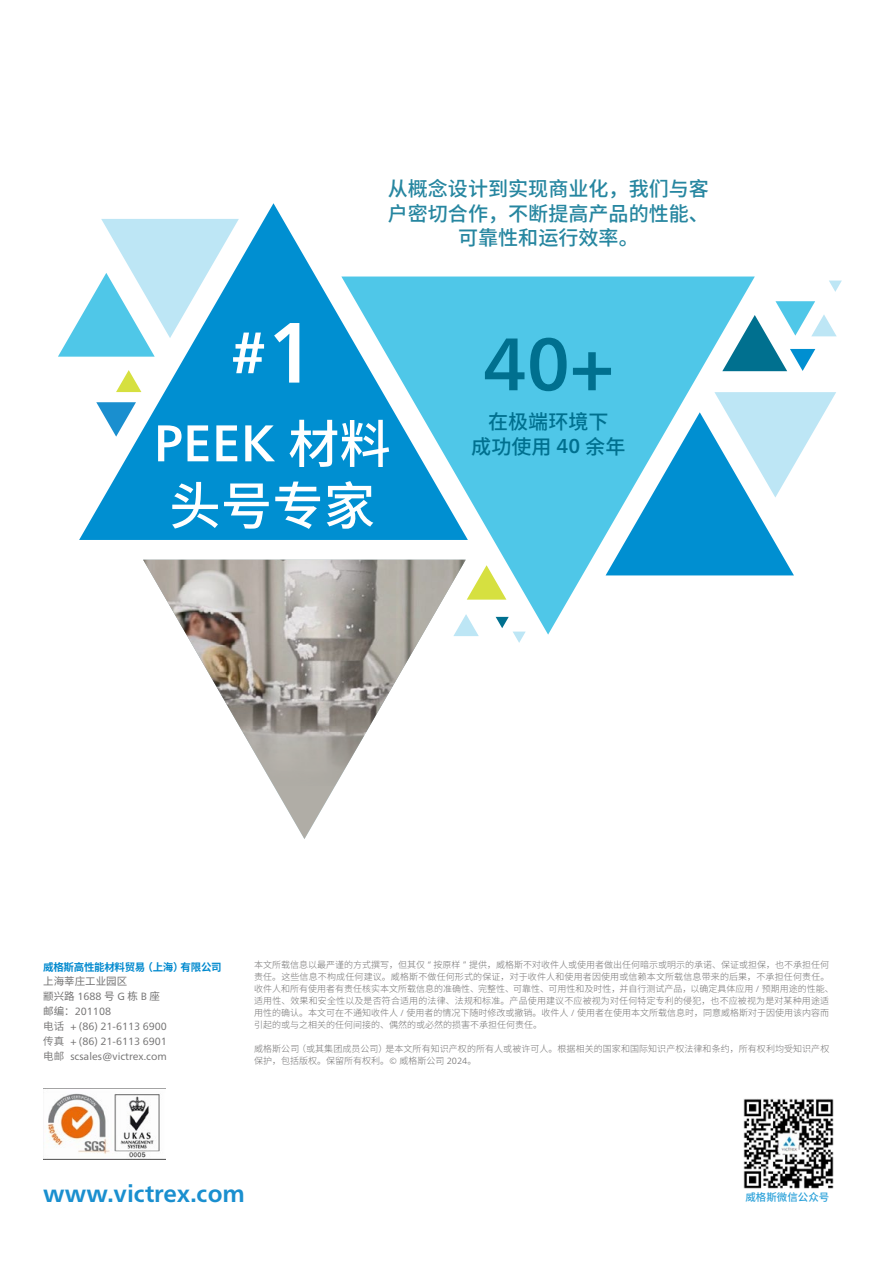
<style>
.page{position:relative;width:893px;height:1263px;background:#fff}
.page>*{position:absolute;margin:0;border:0;box-sizing:border-box;transform-origin:0 0}
.t1{font:500 74.1px "Frutiger Neue LTW1 G";color:#00708f}
.t2{font:500 58.5px "Frutiger Neue LTW1 G";color:#fff}
.t3{font:500 51.45px "Frutiger Neue LTW1 G";color:#fff}
.t4{font:500 51.45px "Source Han Sans CN";color:#fff}
.t5{font:700 24px "Frutiger Neue LTW1 G";color:#1a8fcf}
.t6{font:500 20.1px/24.2px "Source Han Sans CN";color:#2686a0;text-align:center}
.t7{font:500 20.1px/24.2px "Source Han Sans CN";color:#00708f;text-align:center}
.t8{font:10.5px/15px "Frutiger Neue LTW1 G";color:#727171}
.t9{font:10.5px/15px "Source Han Sans CN";color:#727171}
.t10{font:700 10.5px "Source Han Sans CN";letter-spacing:-.03em;color:#0089ce}
.t11{font:500 10.5px "Source Han Sans CN";color:#2ba1d9}
.t12{font:300 9px/12px "Source Han Sans CN";color:#727171}
.s1{font-size:85.35px}
.s2{font-family:"Source Han Sans CN"}
.s3{font-family:"Frutiger Neue LTW1 G"}
</style>
<div class="page">
<svg style="left:79px;top:203px;width:262px;height:337px;fill:#008fd1"></svg>
<svg style="left:341px;top:276px;width:414px;height:359px;fill:#4fc7e8"></svg>
<svg style="left:606px;top:392px;width:230px;height:183px"></svg>
<svg style="left:96px;top:402px;width:40px;height:35px"></svg>
<svg style="left:467px;top:565px;width:39px;height:35px"></svg>
<svg style="left:466px;top:614px;width:13px;height:22px"></svg>
<svg style="left:722px;top:301px;width:115px;height:70px"></svg>
<svg style="left:116px;top:370px;width:25px;height:22px"></svg>
<svg style="left:829px;top:281px;width:13px;height:11px"></svg>
<svg style="left:496px;top:617px;width:30px;height:26px"></svg>
<svg style="left:58px;top:219px;width:181px;height:138px"></svg>
<img style="left:43px;top:1092px;width:122px;height:67px">
<svg style="left:274px;top:786px;width:61px;height:53px"></svg>
<img style="left:143px;top:560px;width:323px;height:226px">
<img style="left:743px;top:1098px;width:91px;height:91px">
<h3 class="t6" style="left:388px;top:177px;width:323px">从概念设计到实现商业化，我们与客户密切合作，不断提高产品的性能、可靠性和运行效率。</h3>
<h2 class="t2" style="left:231px;top:310px;width:86px">#<span class="s1">1</span></h2>
<h3 class="t3" style="left:153px;top:406px;width:239px">PEEK <span class="s2">材料</span></h3>
<h3 class="t4" style="left:169px;top:477px;width:207px">头号专家</h3>
<h1 class="t1" style="left:483px;top:310px;width:132px">40+</h1>
<h3 class="t7" style="left:471px;top:410px;width:156px">在极端环境下<br>成功使用 <span class="s3">40</span> 余年</h3>
<p class="t10" style="left:43px;top:961px;width:180px">威格斯高性能材料贸易（上海）有限公司</p>
<p class="t9" style="left:43px;top:974px;width:118px">上海莘庄工业园区<br>颛兴路<span class="s3">1688</span>号<span class="s3">G</span>栋<span class="s3">B</span>座</p>
<p class="t8" style="left:43px;top:1003px;width:125px"><span class="s2">邮编</span><span class="s2">：</span>201108<br><span class="s2">电话</span> + (86) 21-6113 6900<span class="s2">传真</span> + (86) 21-6113 6901<span class="s2">电邮</span> scsales@victrex.com</p>
<p class="t12" style="left:254px;top:959px;width:581px">本文所载信息以最严谨的方式撰写，但其仅 <span class="s3">“</span> 按原样 <span class="s3">”</span> 提供，威格斯不对收件人或使用者做出任何暗示或明示的承诺、保证或担保，也不承担任何责任。这些信息不构成任何建议。威格斯不做任何形式的保证，对于收件人和使用者因使用或信赖本文所载信息带来的后果，不承担任何责任。收件人和所有使用者有责任核实本文所载信息的准确性、完整性、可靠性、可用性和及时性，并自行测试产品，以确定具体应用 <span class="s3">/</span> 预期用途的性能、适用性、效果和安全性以及是否符合适用的法律、法规和标准。产品使用建议不应被视为对任何特定专利的侵犯，也不应被视为是对某种用途适用性的确认。本文可在不通知收件人 <span class="s3">/</span> 使用者的情况下随时修改或撤销。收件人 <span class="s3">/</span> 使用者在使用本文所载信息时，同意威格斯对于因使用该内容而引起的或与之相关的任何间接的、偶然的或必然的损害不承担任何责任。</p>
<p class="t12" style="left:254px;top:1043px;width:577px">威格斯公司（或其集团成员公司）是本文所有知识产权的所有人或被许可人。根据相关的国家和国际知识产权法律和条约，所有权利均受知识产权保护，包括版权。保留所有权利。<span class="s3">©</span> 威格斯公司 <span class="s3">2024</span>。</p>
<h3 class="t5" style="left:43px;top:1176px;width:203px">www.victrex.com</h3>
<p class="t11" style="left:745px;top:1191px;width:86px">威格斯微信公众号</p>
</div>
